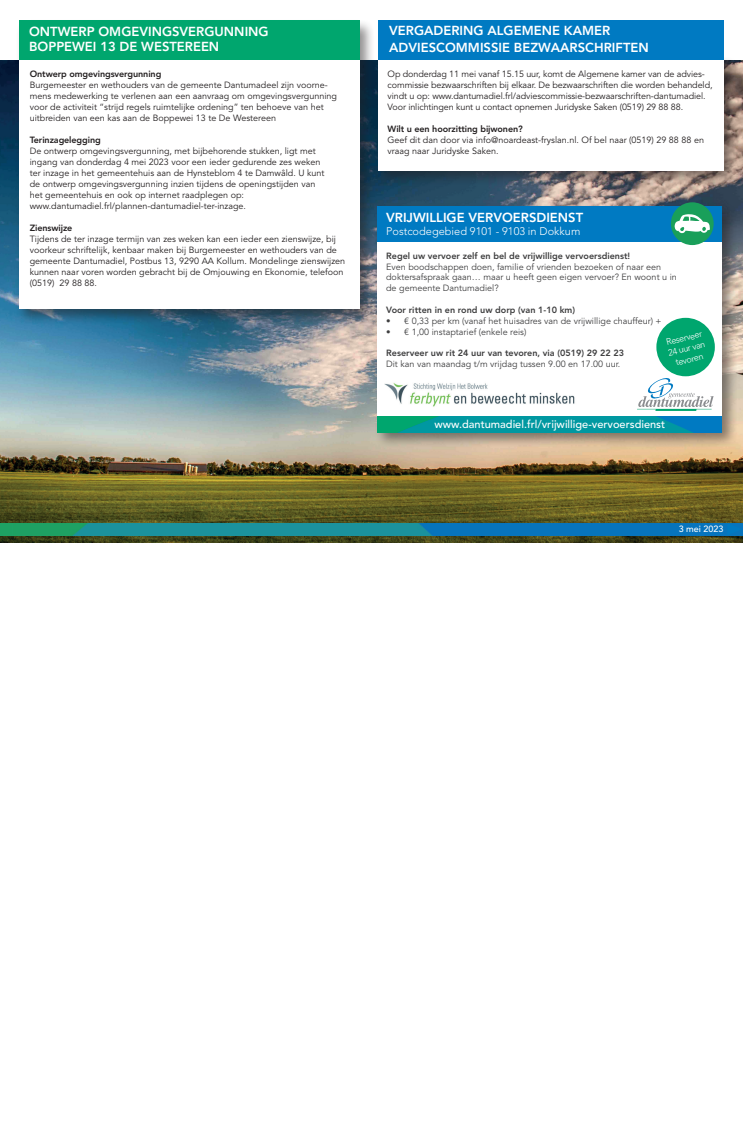
<style>
.page{position:relative;width:743px;height:1126px;background:#fff}
.page>*{position:absolute;margin:0;border:0;box-sizing:border-box;transform-origin:0 0}
.t1{font:800 13px/15px "Avenir LT Std";color:#fff}
.t2{font:500 11px "Avenir LT Std";color:#fff}
.t3{font:300 11px "Avenir LT Std";color:#fff}
.t4{font:9px/11px "Avenir LT Std";color:#231f20}
.t5{font:9px/10.8px "Avenir LT Std";color:#3e3e3f}
.t6{font:800 9px "Avenir LT Std";color:#3e3e3f}
.t7{font:800 9px "Avenir LT Std";letter-spacing:-.01em;color:#231f20}
.t8{font:300 9px/10.8px "Avenir";color:#fff;text-align:center}
.t9{font:500 9px "Avenir LT Std";color:#fff}
</style>
<div class="page">
<img style="left:0;top:61px;width:743px;height:481px">
<img style="left:0;top:523px;width:743px;height:12px">
<img style="left:13px;top:523px;width:708px;height:12px">
<svg style="left:727px;top:523px;width:15px;height:12px"></svg>
<div style="left:16px;top:19px;width:359px;height:306px;background:#231f20;opacity:.5"></div>
<div style="left:19px;top:22px;width:340px;height:287px;background:#fff"></div>
<div style="left:19px;top:20px;width:340px;height:40px;background:#00a66e"></div>
<div style="left:374px;top:202px;width:363px;height:246px;background:#231f20;opacity:.5"></div>
<div style="left:377px;top:206px;width:345px;height:226px;background:#fff"></div>
<div style="left:377px;top:206px;width:345px;height:35px;background:#007ac2"></div>
<div style="left:656px;top:318px;width:59px;height:58px;background:#00a66e;border-radius:50%"></div>
<div style="left:671px;top:202px;width:42px;height:43px;background:#199f5a;border-radius:50%"></div>
<svg style="left:674px;top:214px;width:36px;height:20px"></svg>
<svg style="left:377px;top:378px;width:345px;height:54px"></svg>
<div style="left:374px;top:56px;width:365px;height:130px;background:#231f20;opacity:.5"></div>
<div style="left:377px;top:60px;width:346px;height:111px;background:#fff"></div>
<div style="left:377px;top:20px;width:346px;height:40px;background:#007ac2"></div>
<h1 class="t1" style="left:29px;top:24px;width:241px">ONTWERP OMGEVINGSVERGUNNING<br>BOPPEWEI 13 DE WESTEREEN</h1>
<p class="t7" style="left:30px;top:69px;width:133px">Ontwerp omgevingsvergunning</p>
<p class="t4" style="left:30px;top:80px;width:309px">Burgemeester en wethouders van de gemeente Dantumadeel zijn voorne&shy;mens medewerking te verlenen aan een aanvraag om omgevingsvergunning voor de activiteit “strijd regels ruimtelijke ordening” ten behoeve van het uitbreiden van een kas aan de Boppewei 13 te De Westereen</p>
<p class="t7" style="left:30px;top:135px;width:73px">Terinzagelegging</p>
<p class="t4" style="left:30px;top:146px;width:296px">De ontwerp omgevingsvergunning, met bijbehorende stukken, ligt met ingang van donderdag 4 mei 2023 voor een ieder gedurende zes weken ter inzage in het gemeentehuis aan de Hynsteblom 4 te Damwâld. U kunt de ontwerp omgevingsvergunning inzien tijdens de openingstijden van het gemeentehuis en ook op internet raadplegen op: www.dantumadiel.frl/plannen-dantumadiel-ter-inzage.</p>
<p class="t7" style="left:30px;top:223px;width:44px">Zienswijze</p>
<p class="t4" style="left:30px;top:234px;width:317px">Tijdens de ter inzage termijn van zes weken kan een ieder een zienswijze, bij voorkeur schriftelijk, kenbaar maken bij Burgemeester en wethouders van de gemeente Dantumadiel, Postbus 13, 9290 AA Kollum. Mondelinge zienswijzen kunnen naar voren worden gebracht bij de Omjouwing en Ekonomie, telefoon (0519) 29 88 88.</p>
<h1 class="t1" style="left:389px;top:23px;width:261px;line-height:16px">VERGADERING ALGEMENE KAMER<br>ADVIESCOMMISSIE BEZWAARSCHRIFTEN</h1>
<p class="t4" style="left:387px;top:68px;width:326px">Op donderdag 11 mei vanaf 15.15 uur, komt de Algemene kamer van de advies&shy;commissie bezwaarschriften bij elkaar. De bezwaarschriften die worden behandeld, vindt u op: www.dantumadiel.frl/adviescommissie-bezwaarschriften-dantumadiel.<br>Voor inlichtingen kunt u contact opnemen Juridyske Saken (0519) 29 88 88.</p>
<p class="t7" style="left:387px;top:123px;width:137px">Wilt u een hoorzitting bijwonen?</p>
<p class="t4" style="left:387px;top:134px;width:318px">Geef dit dan door via info@noardeast-fryslan.nl. Of bel naar (0519) 29 88 88 en vraag naar Juridyske Saken.</p>
<h1 class="t1" style="left:386px;top:210px;width:198px">VRIJWILLIGE VERVOERSDIENST</h1>
<p class="t3" style="left:386px;top:225px;width:196px">Postcodegebied 9101 - 9103 in Dokkum</p>
<p class="t6" style="left:386px;top:250px;width:246px">Regel uw vervoer zelf en bel de vrijwillige vervoersdienst!</p>
<p class="t5" style="left:386px;top:261px;width:292px">Even boodschappen doen, familie of vrienden bezoeken of naar een doktersafspraak gaan… maar u heeft geen eigen vervoer? En woont u in de gemeente Dantumadiel?</p>
<p class="t6" style="left:386px;top:304px;width:190px">Voor ritten in en rond uw dorp (van 1-10 km)</p>
<p class="t5" style="left:386px;top:315px;width:277px">• € 0,33 per km (vanaf het huisadres van de vrijwillige chauffeur) +</p>
<p class="t5" style="left:386px;top:326px;width:142px">• € 1,00 instaptarief (enkele reis)</p>
<p class="t6" style="left:386px;top:347px;width:239px">Reserveer uw rit 24 uur van tevoren, via (0519) 29 22 23</p>
<p class="t5" style="left:386px;top:358px;width:236px">Dit kan van maandag t/m vrijdag tussen 9.00 en 17.00 uur.</p>
<p class="t8" style="left:664px;top:337px;width:39px;rotate:-14deg">Reserveer<br>24 uur van tevoren</p>
<p class="t2" style="left:434px;top:418px;width:232px">www.dantumadiel.frl/vrijwillige-vervoersdienst</p>
<p class="t9" style="left:678px;top:523px;width:46px">3 mei 2023</p>
</div>
